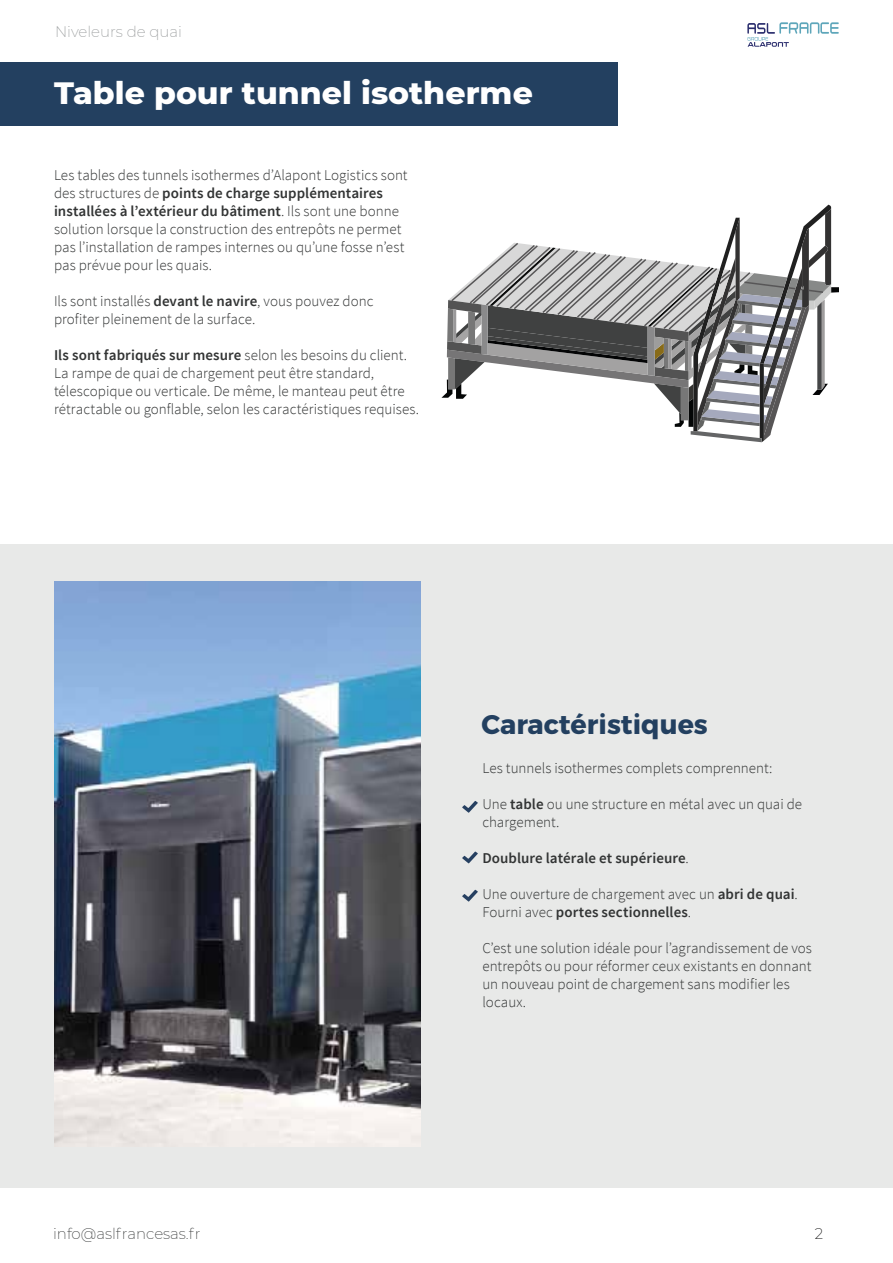
<style>
.page{position:relative;width:893px;height:1263px;background:#fff}
.page>*{position:absolute;margin:0;border:0;box-sizing:border-box;transform-origin:0 0}
.t1{font:800 31.5px "Montserrat";color:#fff}
.t2{font:700 27px "Montserrat";color:#234060}
.t3{font:300 15px/18px "Source Sans Pro";color:#323434}
.t4{font:600 15px "Source Sans Pro";letter-spacing:.005em;color:#323434}
.t5{font:200 15px "Montserrat";color:#323434}
.t6{font:200 15px "Montserrat";color:#939697}
.t7{font:200 15px "Montserrat";color:#000}
.s1{font-weight:600}
.s2{font-weight:300}
</style>
<div class="page">
<svg style="left:747px;top:22px;width:92px;height:25px"></svg>
<div style="left:0;top:63px;width:618px;height:63px;background:#234060"></div>
<div style="left:0;top:544px;width:893px;height:644px;background:#e8e9e8"></div>
<svg style="left:462px;top:801px;width:16px;height:12px"></svg>
<svg style="left:462px;top:851px;width:16px;height:12px"></svg>
<svg style="left:462px;top:890px;width:16px;height:12px"></svg>
<div style="left:831px;top:287px;width:8px;height:6px;background:#030405"></div>
<svg style="left:441px;top:205px;width:390px;height:237px"></svg>
<img style="left:54px;top:581px;width:367px;height:565px">
<p class="t6" style="left:55px;top:21px;width:129px">Niveleurs de quai</p>
<h1 class="t1" style="left:54px;top:70px;width:480px">Table pour tunnel isotherme</h1>
<p class="t3" style="left:54px;top:166px;width:355px">Les tables des tunnels isothermes d’Alapont Logistics sont des structures de <span class="s1">points de charge supplémentaires installées à l’extérieur du bâtiment</span>. Ils sont une bonne solution lorsque la construction des entrepôts ne permet pas l’installation de rampes internes ou qu’une fosse n’est pas prévue pour les quais.</p>
<p class="t3" style="left:54px;top:292px;width:321px">Ils sont installés <span class="s1">devant le navire</span>, vous pouvez donc profiter pleinement de la surface.</p>
<p class="t3" style="left:54px;top:346px;width:367px"><span class="s1">Ils sont fabriqués sur mesure</span> selon les besoins du client.<br>La rampe de quai de chargement peut être standard, télescopique ou verticale. De même, le manteau peut être rétractable ou gonflable, selon les caractéristiques requises.</p>
<h2 class="t2" style="left:482px;top:702px;width:228px">Caractéristiques</h2>
<p class="t3" style="left:482px;top:759px;width:291px">Les tunnels isothermes complets comprennent:</p>
<p class="t3" style="left:482px;top:795px;width:321px">Une <span class="s1">table</span> ou une structure en métal avec un quai de chargement.</p>
<p class="t4" style="left:482px;top:848px;width:208px">Doublure latérale et supérieure<span class="s2">.</span></p>
<p class="t3" style="left:482px;top:885px;width:317px">Une ouverture de chargement avec un <span class="s1">abri de quai</span>.<br>Fourni avec <span class="s1">portes sectionnelles</span>.</p>
<p class="t3" style="left:482px;top:939px;width:331px">C’est une solution idéale pour l’agrandissement de vos entrepôts ou pour réformer ceux existants en donnant un nouveau point de chargement sans modifier les locaux.</p>
<p class="t5" style="left:53px;top:1223px;width:149px">info@aslfrancesas.fr</p>
<p class="t7" style="left:815px;top:1223px;width:10px">2</p>
</div>
